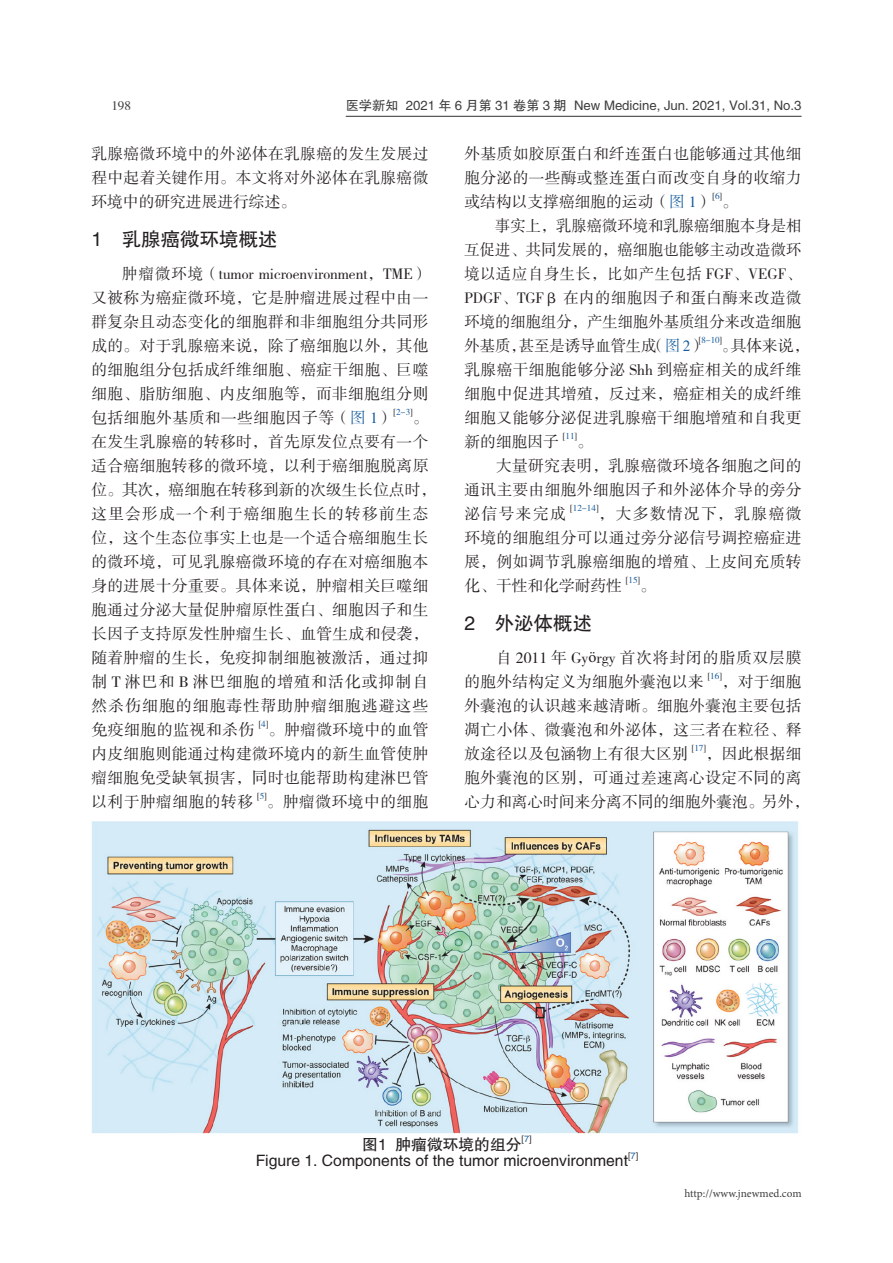
<style>
.page{position:relative;width:893px;height:1263px;background:#fff}
.page>*{position:absolute;margin:0;border:0;box-sizing:border-box;transform-origin:0 0}
._12_正文一级标题{font:19.5px "FZHTK GBK1 0";color:#231f20}
._11_正文{font:15.75px/24px "FZSSK GBK1 0";letter-spacing:.02em;color:#231f20;text-align:justify}
._15_图表名{font:15.75px "FZHTK GBK1 0";color:#231f20}
.t1{font:13.2px "FZHTK GBK1 0";color:#3e3e3f}
.t2{font:13.2px "FZSSK GBK1 0";color:#3e3e3f}
.t3{font:11.25px "Minion Pro";color:#3e3e3f}
._11_正文-2{font:9.15px "FZSSK GBK1 0";color:#231f20}
._11_正文-3{font:9.15px "FZSSK GBK1 0";color:#175d9e}
._15_图表名-2{font:9.15px "FZHTK GBK1 0";color:#231f20}
.s1{color:#175d9e}
.s2{color:#231f20}
.s3{font-family:"Minion Pro"}
</style>
<div class="page">
<hr style="left:346px;top:116px;width:455px;height:1px;background:#3e3e3f">
<img style="left:92px;top:821px;width:706px;height:312px">
<p class="t2" style="left:111px;top:98px;width:21px">198</p>
<p class="t1" style="left:346px;top:98px;width:457px">医学新知 2021 年 6 月第 31 卷第 3 期 New Medicine, Jun. 2021, Vol.31, No.3</p>
<p class="_11_正文" style="left:91px;top:142px;width:339px">乳腺癌微环境中的外泌体在乳腺癌的发生发展过程中起着关键作用。本文将对外泌体在乳腺癌微环境中的研究进展进行综述。</p>
<p class="_12_正文一级标题" style="left:91px;top:229px;width:188px">1 乳腺癌微环境概述</p>
<p class="_11_正文" style="left:91px;top:262px;width:339px;text-indent:31px">肿瘤微环境（tumor microenvironment，TME）又被称为癌症微环境，它是肿瘤进展过程中由一群复杂且动态变化的细胞群和非细胞组分共同形成的。对于乳腺癌来说，除了癌细胞以外，其他的细胞组分包括成纤维细胞、癌症干细胞、巨噬细胞、脂肪细胞、内皮细胞等，而非细胞组分则包括细胞外基质和一些细胞因子等（<span class="s1">图 1</span>）</p>
<p class="_11_正文-3" style="left:394px;top:407px;width:21px"><span class="s2">[</span>2-3<span class="s2">]</span></p>
<p class="_11_正文" style="left:91px;top:406px;width:346px;text-align:left;text-indent:321px">。在发生乳腺癌的转移时，首先原发位点要有一个适合癌细胞转移的微环境，以利于癌细胞脱离原位。其次，癌细胞在转移到新的次级生长位点时，这里会形成一个利于癌细胞生长的转移前生态位，这个生态位事实上也是一个适合癌细胞生长的微环境，可见乳腺癌微环境的存在对癌细胞本身的进展十分重要。具体来说，肿瘤相关巨噬细胞通过分泌大量促肿瘤原性蛋白、细胞因子和生长因子支持原发性肿瘤生长、血管生成和侵袭，随着肿瘤的生长，免疫抑制细胞被激活，通过抑制 T 淋巴和 B 淋巴细胞的增殖和活化或抑制自然杀伤细胞的细胞毒性帮助肿瘤细胞逃避这些免疫细胞的监视和杀伤</p>
<p class="_11_正文-2" style="left:259px;top:719px;width:11px">[<span class="s1">4</span>]</p>
<p class="_11_正文" style="left:91px;top:718px;width:339px;text-indent:177px">。肿瘤微环境中的血管内皮细胞则能通过构建微环境内的新生血管使肿瘤细胞免受缺氧损害，同时也能帮助构建淋巴管以利于肿瘤细胞的转移</p>
<p class="_11_正文-2" style="left:257px;top:791px;width:11px">[<span class="s1">5</span>]</p>
<p class="_11_正文" style="left:267px;top:790px;width:163px">。肿瘤微环境中的细胞</p>
<p class="_11_正文" style="left:464px;top:142px;width:339px">外基质如胶原蛋白和纤连蛋白也能够通过其他细胞分泌的一些酶或整连蛋白而改变自身的收缩力或结构以支撑癌细胞的运动（<span class="s1">图 1</span>）</p>
<p class="_11_正文-2" style="left:712px;top:191px;width:11px">[<span class="s1">6</span>]</p>
<p class="_11_正文" style="left:722px;top:190px;width:17px">。</p>
<p class="_11_正文" style="left:464px;top:214px;width:339px;text-indent:31px">事实上，乳腺癌微环境和乳腺癌细胞本身是相互促进、共同发展的，癌细胞也能够主动改造微环境以适应自身生长，比如产生包括 FGF、VEGF、PDGF、TGFβ 在内的细胞因子和蛋白酶来改造微环境的细胞组分，产生细胞外基质组分来改造细胞外基质，甚至是诱导血管生成（<span class="s1">图2</span>）</p>
<p class="_11_正文-3" style="left:699px;top:335px;width:24px"><span class="s2">[</span>8-10<span class="s2">]</span></p>
<p class="_11_正文" style="left:464px;top:334px;width:346px;text-align:left;text-indent:257px">。具体来说，乳腺癌干细胞能够分泌 Shh 到癌症相关的成纤维细胞中促进其增殖，反过来，癌症相关的成纤维细胞又能够分泌促进乳腺癌干细胞增殖和自我更新的细胞因子</p>
<p class="_11_正文-2" style="left:563px;top:431px;width:16px">[<span class="s1">11</span>]</p>
<p class="_11_正文" style="left:577px;top:430px;width:17px">。</p>
<p class="_11_正文" style="left:464px;top:454px;width:339px;text-indent:32px">大量研究表明，乳腺癌微环境各细胞之间的通讯主要由细胞外细胞因子和外泌体介导的旁分泌信号来完成</p>
<p class="_11_正文-3" style="left:570px;top:503px;width:30px"><span class="s2">[</span>12-14<span class="s2">]</span></p>
<p class="_11_正文" style="left:464px;top:502px;width:339px;text-indent:134px">，大多数情况下，乳腺癌微环境的细胞组分可以通过旁分泌信号调控癌症进展，例如调节乳腺癌细胞的增殖、上皮间充质转化、干性和化学耐药性</p>
<p class="_11_正文-2" style="left:626px;top:575px;width:16px">[<span class="s1">15</span>]</p>
<p class="_11_正文" style="left:640px;top:574px;width:17px">。</p>
<p class="_12_正文一级标题" style="left:464px;top:613px;width:129px">2 外泌体概述</p>
<p class="_11_正文" style="left:464px;top:646px;width:339px;text-indent:32px">自 2011 年 Gy<span class="s3">ö</span>rgy 首次将封闭的脂质双层膜的胞外结构定义为细胞外囊泡以来</p>
<p class="_11_正文-2" style="left:708px;top:671px;width:16px">[<span class="s1">16</span>]</p>
<p class="_11_正文" style="left:464px;top:670px;width:339px;text-indent:257px">，对于细胞外囊泡的认识越来越清晰。细胞外囊泡主要包括凋亡小体、微囊泡和外泌体，这三者在粒径、释放途径以及包涵物上有很大区别</p>
<p class="_11_正文-2" style="left:692px;top:743px;width:16px">[<span class="s1">17</span>]</p>
<p class="_11_正文" style="left:464px;top:742px;width:346px;text-align:left;text-indent:241px">，因此根据细胞外囊泡的区别，可通过差速离心设定不同的离心力和离心时间来分离不同的细胞外囊泡。另外，</p>
<p class="_15_图表名" style="left:362px;top:1136px;width:161px">图1 肿瘤微环境的组分</p>
<p class="_15_图表名-2" style="left:521px;top:1134px;width:12px">[<span class="s1">7</span>]</p>
<p class="_15_图表名" style="left:256px;top:1152px;width:374px">Figure 1. Components of the tumor microenvironment</p>
<p class="_15_图表名-2" style="left:628px;top:1151px;width:12px">[<span class="s1">7</span>]</p>
<p class="t3" style="left:684px;top:1185px;width:119px">http://www.jnewmed.com</p>
</div>
